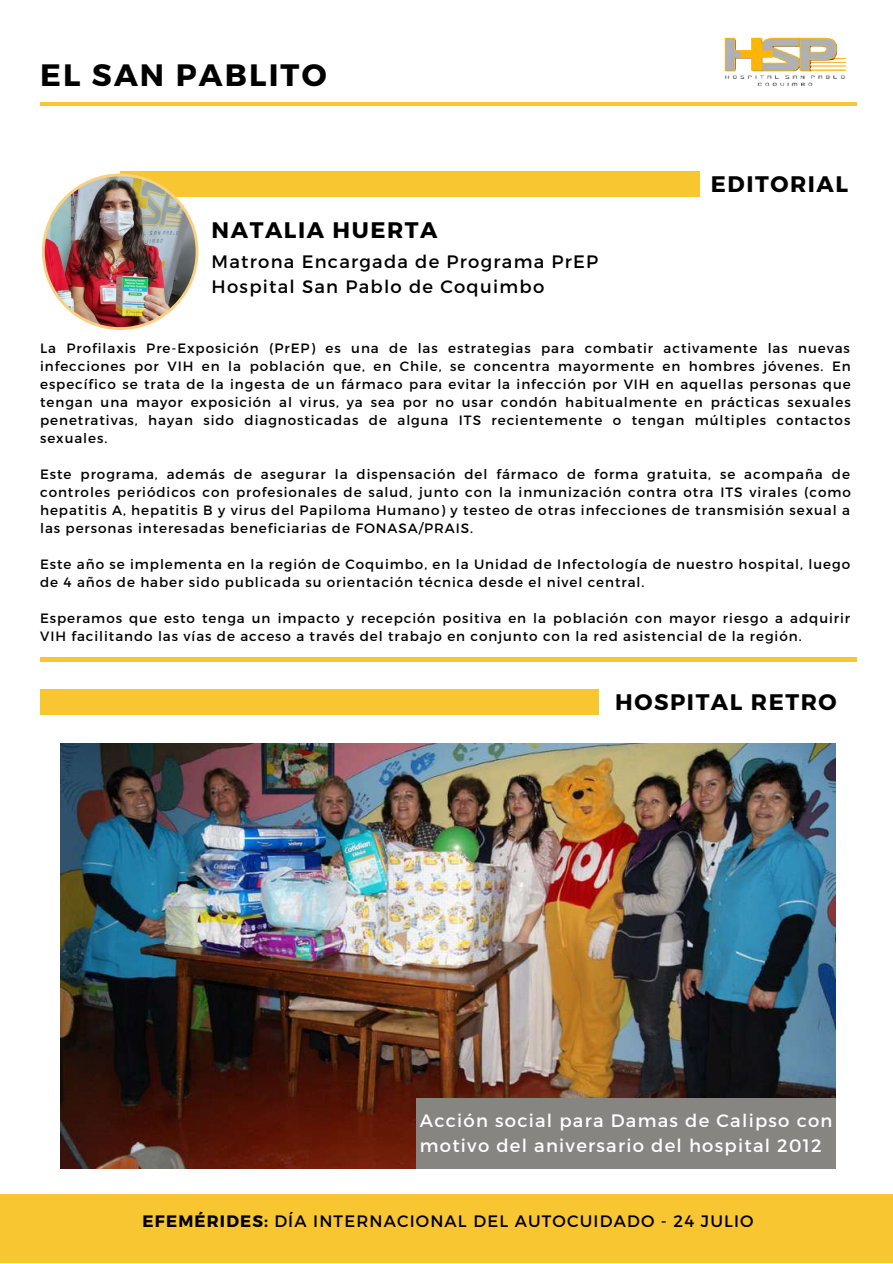
<style>
.page{position:relative;width:893px;height:1264px;background:#fff}
.page>*{position:absolute;margin:0;border:0;box-sizing:border-box;transform-origin:0 0}
.t1{font:700 30.9px "Montserrat";letter-spacing:.07em;color:#000}
.t2{font:700 22.5px "Montserrat";letter-spacing:.07em;color:#000}
.t3{font:18px/24.8px "Montserrat";letter-spacing:.07em;color:#fff}
.t4{font:18px/24.8px "Montserrat";letter-spacing:.07em;color:#000}
.t5{font:16.5px "Montserrat";letter-spacing:.07em;color:#000}
.t6{font:13.5px/18px "Montserrat";letter-spacing:.07em;color:#000;text-align:justify}
.s1{font-weight:700}
</style>
<div class="page">
<div style="left:0;top:1194px;width:892px;height:68px;background:#f8c631"></div>
<hr style="left:40px;top:102px;width:816px;height:3px;background:#f8c631">
<img style="left:724px;top:37px;width:123px;height:49px">
<div style="left:120px;top:171px;width:579px;height:26px;background:#f8c631"></div>
<hr style="left:40px;top:658px;width:816px;height:3px;background:#f8c631">
<img style="left:42px;top:173px;width:156px;height:157px">
<div style="left:40px;top:689px;width:558px;height:25px;background:#f8c631"></div>
<img style="left:61px;top:743px;width:774px;height:425px">
<div style="left:416px;top:1098px;width:419px;height:70px;background:#868582"></div>
<h1 class="t1" style="left:40px;top:55px;width:288px">EL SAN PABLITO</h1>
<h2 class="t2" style="left:211px;top:215px;width:227px">NATALIA HUERTA</h2>
<h3 class="t4" style="left:211px;top:248px;width:388px">Matrona Encargada de Programa PrEP<br>Hospital San Pablo de Coquimbo</h3>
<h2 class="t2" style="left:710px;top:170px;width:139px">EDITORIAL</h2>
<p class="t6" style="left:40px;top:338px;width:812px">La Profilaxis Pre-Exposición (PrEP) es una de las estrategias para combatir activamente las nuevas infecciones por VIH en la población que, en Chile, se concentra mayormente en hombres jóvenes. En específico se trata de la ingesta de un fármaco para evitar la infección por VIH en aquellas personas que tengan una mayor exposición al virus, ya sea por no usar condón habitualmente en prácticas sexuales penetrativas, hayan sido diagnosticadas de alguna ITS recientemente o tengan múltiples contactos sexuales.</p>
<p class="t6" style="left:40px;top:464px;width:812px">Este programa, además de asegurar la dispensación del fármaco de forma gratuita, se acompaña de controles periódicos con profesionales de salud, junto con la inmunización contra otra ITS virales (como hepatitis A, hepatitis B y virus del Papiloma Humano) y testeo de otras infecciones de transmisión sexual a las personas interesadas beneficiarias de FONASA/PRAIS.</p>
<p class="t6" style="left:40px;top:554px;width:811px">Este año se implementa en la región de Coquimbo, en la Unidad de Infectología de nuestro hospital, luego de 4 años de haber sido publicada su orientación técnica desde el nivel central.</p>
<p class="t6" style="left:40px;top:608px;width:811px">Esperamos que esto tenga un impacto y recepción positiva en la población con mayor riesgo a adquirir<br>VIH facilitando las vías de acceso a través del trabajo en conjunto con la red asistencial de la región.</p>
<h2 class="t2" style="left:615px;top:687px;width:223px">HOSPITAL RETRO</h2>
<h3 class="t3" style="left:420px;top:1107px;width:414px">Acción social para Damas de Calipso con motivo del aniversario del hospital 2012</h3>
<p class="t5" style="left:143px;top:1210px;width:612px"><span class="s1">EFEMÉRIDES:</span> DÍA INTERNACIONAL DEL AUTOCUIDADO - 24 JULIO</p>
</div>
